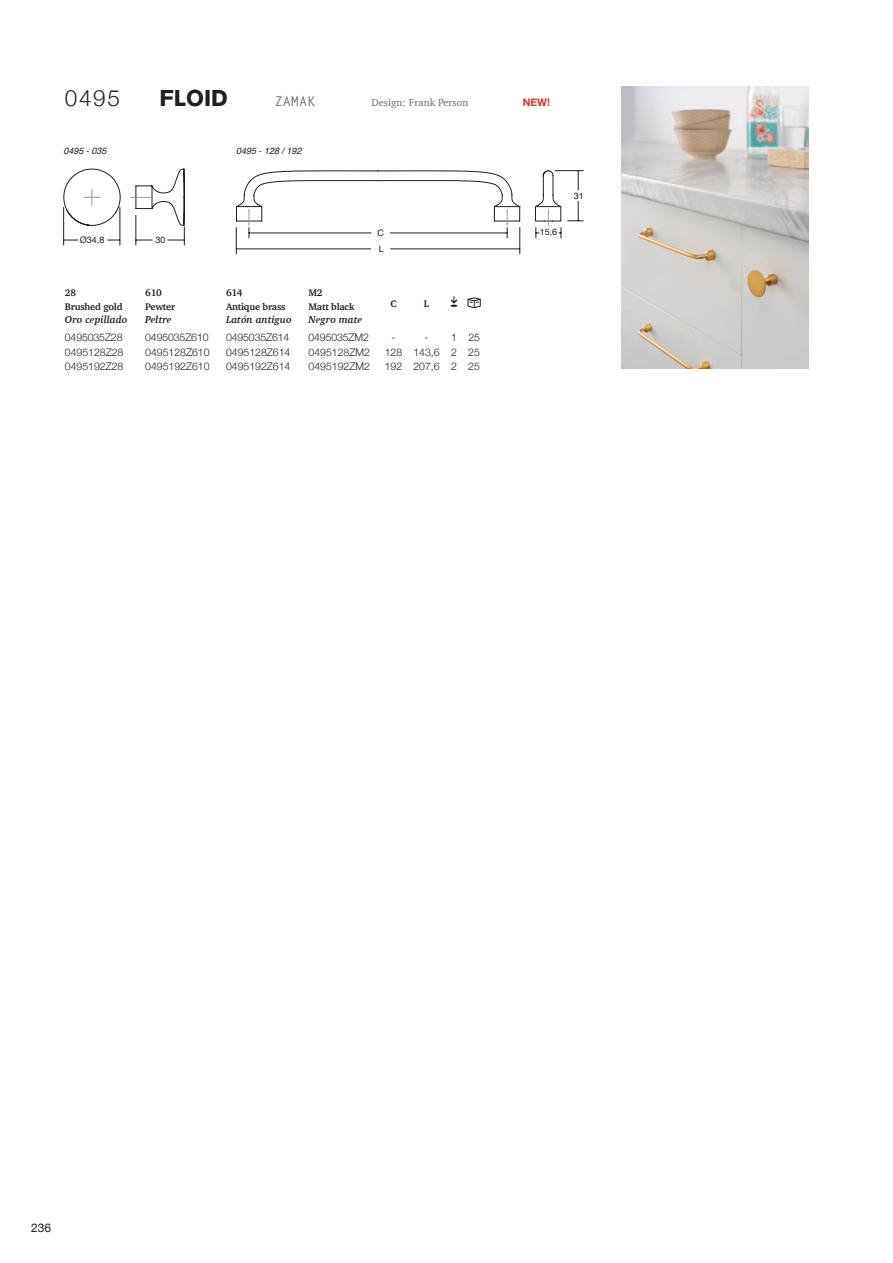
<style>
.page{position:relative;width:893px;height:1263px;background:#fff}
.page>*{position:absolute;margin:0;border:0;box-sizing:border-box;transform-origin:0 0}
.t1{font:900 22.5px "Akzidenz Grotesk";color:#231f20}
.t2{font:300 22.5px "Helvetica Neue";color:#231f20}
.t3{font:700 13.5px "Letter Gothic Std";color:#6c6d70}
.t4{font:12px "Helvetica Neue";color:#231f20}
.t5{font:300 10.5px "Helvetica Neue";color:#231f20}
.t6{font:10.5px "Charter";color:#6c6d70}
.t7{font:700 10.5px "Helvetica Neue";color:#ee2d29}
.t8{font:italic 700 10.2px "Charter";color:#231f20}
.t9{font:700 9.75px "Charter";letter-spacing:-.02em;color:#231f20}
.t10{font:italic 9px "Helvetica";color:#231f20}
.t11{font:9px/15.9px "Helvetica";color:#231f20}
</style>
<div class="page">
<svg style="left:450px;top:296px;width:7px;height:11px"></svg>
<svg style="left:467px;top:297px;width:14px;height:12px"></svg>
<img style="left:622px;top:86px;width:186px;height:283px">
<svg style="left:63px;top:168px;width:122px;height:77px"></svg>
<hr style="left:120px;top:207px;width:1px;height:38px;background:#231f20">
<hr style="left:63px;top:207px;width:1px;height:38px;background:#231f20">
<svg style="left:235px;top:170px;width:348px;height:84px"></svg>
<h1 class="t2" style="left:65px;top:80px;width:57px">0495</h1>
<h1 class="t1" style="left:160px;top:84px;width:70px">FLOID</h1>
<p class="t3" style="left:275px;top:93px;width:42px">ZAMAK</p>
<p class="t6" style="left:371px;top:93px;width:98px">Design: Frank Person</p>
<p class="t10" style="left:63px;top:144px;width:45px">0495 - 035</p>
<p class="t10" style="left:236px;top:144px;width:67px">0495 - 128 / 192</p>
<p class="t7" style="left:523px;top:94px;width:29px">NEW!</p>
<p class="t11" style="left:80px;top:232px;width:26px">Ø34,8</p>
<p class="t11" style="left:155px;top:232px;width:12px">30</p>
<p class="t11" style="left:377px;top:225px;width:8px">C<br>L</p>
<p class="t11" style="left:540px;top:224px;width:19px">15,6</p>
<p class="t9" style="left:65px;top:284px;width:13px">28</p>
<p class="t9" style="left:145px;top:284px;width:18px">610</p>
<p class="t9" style="left:226px;top:284px;width:18px">614</p>
<p class="t9" style="left:309px;top:284px;width:16px">M2</p>
<p class="t9" style="left:65px;top:298px;width:59px">Brushed gold</p>
<p class="t9" style="left:145px;top:298px;width:32px">Pewter</p>
<p class="t9" style="left:226px;top:298px;width:61px">Antique brass</p>
<p class="t9" style="left:309px;top:298px;width:47px">Matt black</p>
<p class="t9" style="left:390px;top:295px;width:8px">C</p>
<p class="t9" style="left:424px;top:295px;width:7px">L</p>
<p class="t8" style="left:65px;top:310px;width:64px">Oro cepillado</p>
<p class="t8" style="left:145px;top:310px;width:28px">Peltre</p>
<p class="t8" style="left:226px;top:310px;width:67px">Latón antiguo</p>
<p class="t8" style="left:309px;top:310px;width:55px">Negro mate</p>
<p class="t5" style="left:65px;top:329px;width:59px">0495035Z28</p>
<p class="t5" style="left:145px;top:329px;width:65px">0495035Z610</p>
<p class="t5" style="left:226px;top:329px;width:65px">0495035Z614</p>
<p class="t5" style="left:309px;top:329px;width:62px">0495035ZM2</p>
<p class="t5" style="left:392px;top:329px;width:5px">-</p>
<p class="t5" style="left:425px;top:329px;width:57px">- 125</p>
<p class="t5" style="left:65px;top:343px;width:60px">0495128Z28</p>
<p class="t5" style="left:145px;top:343px;width:66px">0495128Z610</p>
<p class="t5" style="left:226px;top:343px;width:66px">0495128Z614</p>
<p class="t5" style="left:309px;top:343px;width:63px">0495128ZM2</p>
<p class="t5" style="left:385px;top:343px;width:97px">128 143,6 2 25</p>
<p class="t5" style="left:65px;top:358px;width:60px">0495192Z28</p>
<p class="t5" style="left:145px;top:358px;width:66px">0495192Z610</p>
<p class="t5" style="left:226px;top:358px;width:66px">0495192Z614</p>
<p class="t5" style="left:309px;top:358px;width:63px">0495192ZM2</p>
<p class="t5" style="left:385px;top:358px;width:97px">192 207,6 2 25</p>
<p class="t11" style="left:574px;top:188px;width:12px">31</p>
<p class="t4" style="left:31px;top:1219px;width:22px">236</p>
</div>
